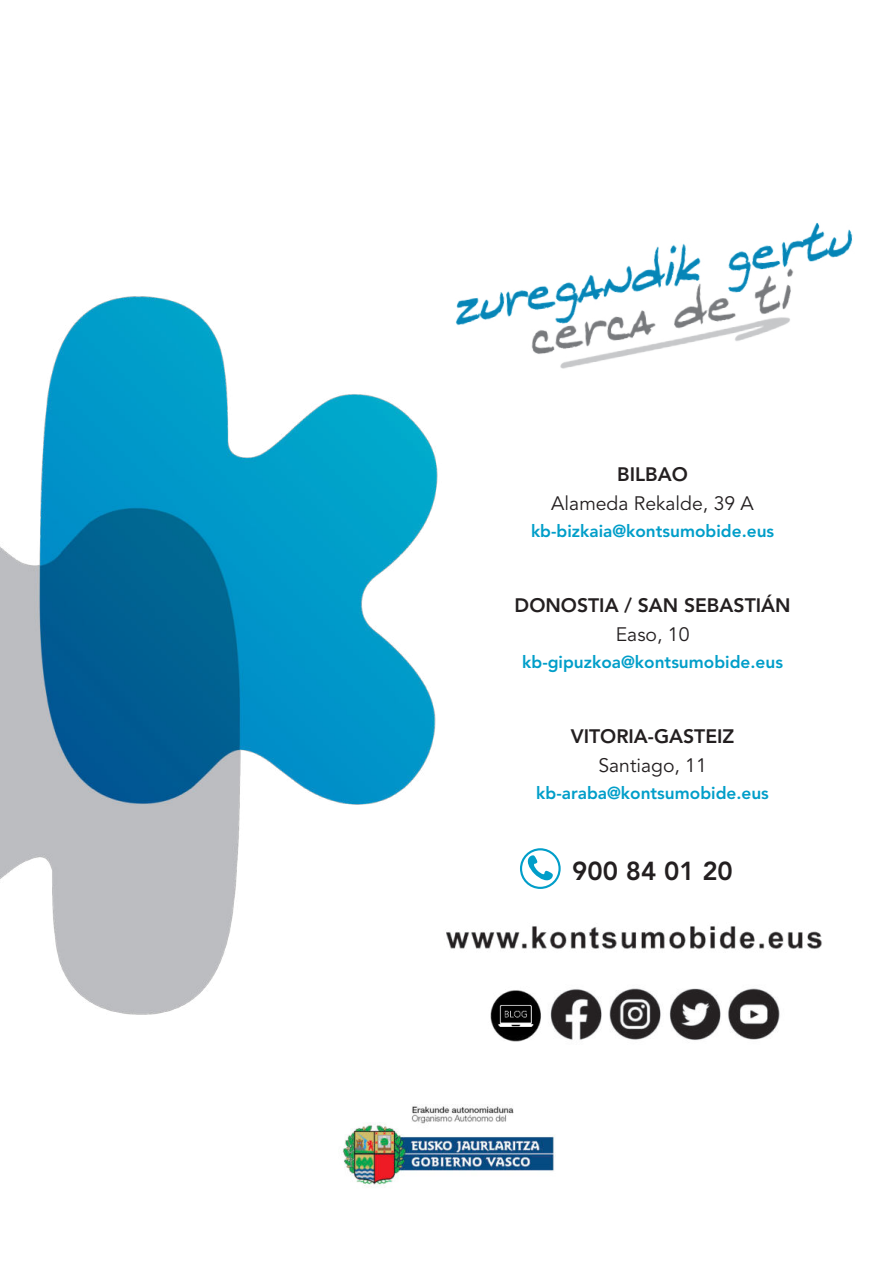
<style>
.page{position:relative;width:893px;height:1263px;background:#fff}
.page>*{position:absolute;margin:0;border:0;box-sizing:border-box;transform-origin:0 0}
.t1{font:800 25.8px "Avenir LT Std";color:#231f20}
.t2{font:800 19.35px "Avenir LT Std";color:#231f20}
.t3{font:19.35px "Avenir LT Std";color:#231f20}
.t4{font:800 17.25px "Avenir LT Std";color:#019ec9}
</style>
<div class="page">
<div style="left:520px;top:848px;width:41px;height:41px;border:2px solid #019ec9;border-radius:50%"></div>
<img style="left:342px;top:1106px;width:214px;height:80px">
<img style="left:455px;top:222px;width:398px;height:147px">
<img style="left:446px;top:926px;width:376px;height:23px">
<img style="left:0;top:296px;width:438px;height:719px">
<svg style="left:525px;top:855px;width:28px;height:28px"></svg>
<img style="left:550px;top:989px;width:52px;height:51px">
<img style="left:490px;top:990px;width:51px;height:52px">
<img style="left:609px;top:988px;width:52px;height:52px">
<img style="left:728px;top:988px;width:52px;height:52px">
<img style="left:669px;top:988px;width:52px;height:52px">
<p class="t2" style="left:617px;top:464px;width:72px">BILBAO</p>
<p class="t3" style="left:551px;top:493px;width:204px">Alameda Rekalde, 39 A</p>
<p class="t4" style="left:531px;top:522px;width:245px">kb-bizkaia@kontsumobide.eus</p>
<p class="t2" style="left:515px;top:594px;width:277px">DONOSTIA / SAN SEBASTIÁN</p>
<p class="t3" style="left:616px;top:624px;width:75px">Easo, 10</p>
<p class="t4" style="left:522px;top:652px;width:262px">kb-gipuzkoa@kontsumobide.eus</p>
<p class="t2" style="left:571px;top:725px;width:165px">VITORIA-GASTEIZ</p>
<p class="t3" style="left:598px;top:755px;width:110px">Santiago, 11</p>
<p class="t4" style="left:536px;top:783px;width:234px">kb-araba@kontsumobide.eus</p>
<h1 class="t1" style="left:572px;top:856px;width:162px">900 84 01 20</h1>
</div>
